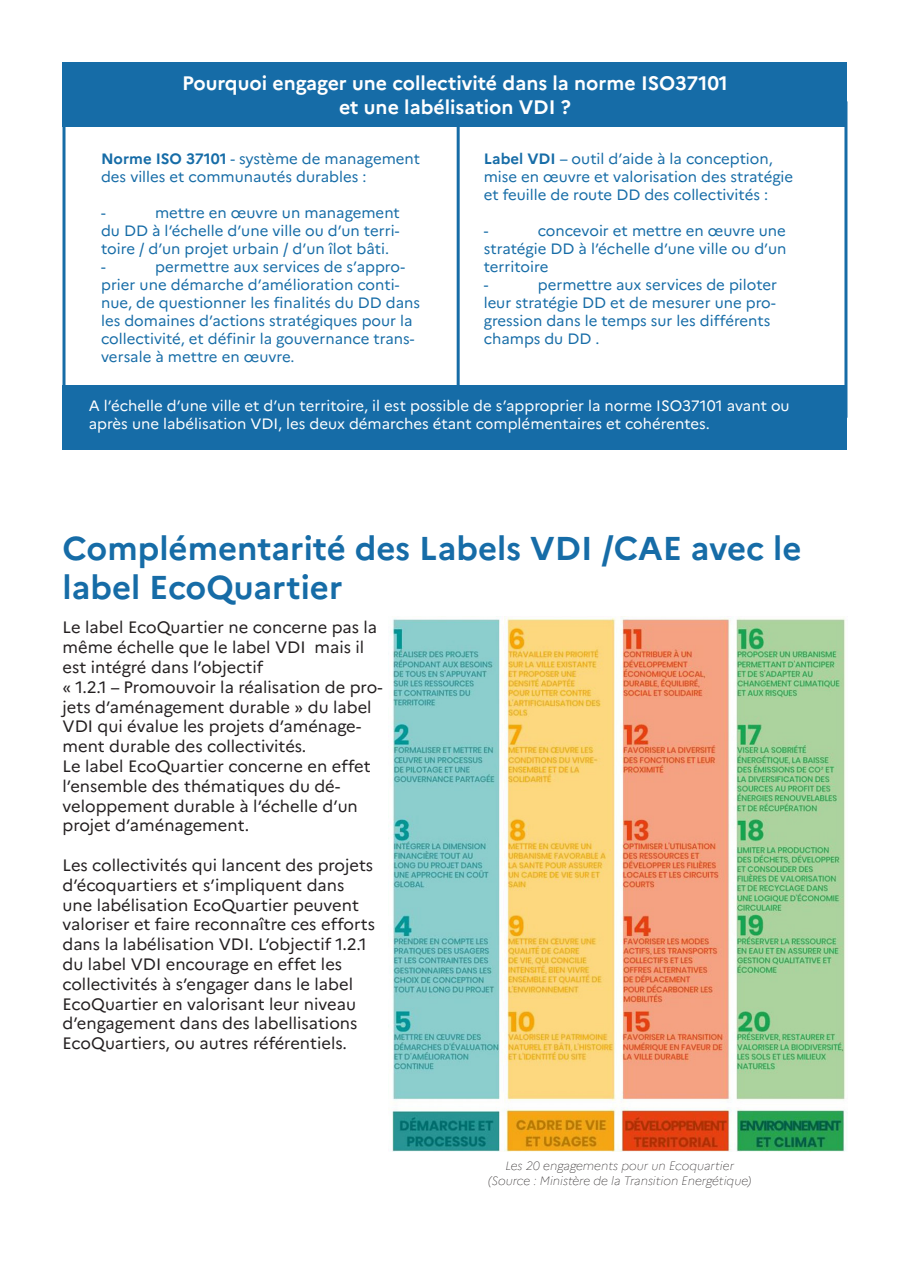
<style>
.page{position:relative;width:910px;height:1280px;background:#fff}
.page>*{position:absolute;margin:0;border:0;box-sizing:border-box;transform-origin:0 0}
.Titre{font:700 33px/39.6px "Marianne";color:#166ca7}
.Titre-2{font:700 19.5px "Marianne";color:#fff}
.Style_de_paragraphe{font:16.5px/19.8px "Marianne";color:#231f20}
.Texte_2{font:15px/18px "Marianne";color:#166ca7}
.Texte_2-2{font:15px/18px "Marianne";color:#fff}
.t1{font:italic 100 12px "Marianne";color:#231f20}
.s1{font-weight:700}
</style>
<div class="page">
<div style="left:63px;top:63px;width:784px;height:64px;background:#166ca7"></div>
<hr style="left:457px;top:92px;width:3px;height:316px;background:#166ca7">
<div style="left:63px;top:386px;width:784px;height:64px;background:#166ca7"></div>
<hr style="left:63px;top:91px;width:3px;height:316px;background:#166ca7">
<hr style="left:844px;top:101px;width:3px;height:317px;background:#166ca7">
<img style="left:392px;top:617px;width:454px;height:535px">
<p class="Titre-2" style="left:182px;top:68px;width:547px">Pourquoi engager une collectivité dans la norme ISO37101</p>
<p class="Titre-2" style="left:339px;top:92px;width:233px">et une labélisation VDI ?</p>
<p class="Texte_2" style="left:101px;top:149px;width:321px"><span class="s1">Norme ISO 37101</span> - système de management des villes et communautés durables :</p>
<p class="Texte_2" style="left:101px;top:203px;width:6px">-</p>
<p class="Texte_2" style="left:101px;top:203px;width:300px;text-align:justify;text-indent:54px">mettre en œuvre un management du DD à l’échelle d’une ville ou d’un terri&shy;toire / d’un projet urbain / d’un îlot bâti.</p>
<p class="Texte_2" style="left:101px;top:257px;width:6px">-</p>
<p class="Texte_2" style="left:101px;top:257px;width:321px;text-indent:54px">permettre aux services de s’appro&shy;prier une démarche d’amélioration conti&shy;nue, de questionner les finalités du DD dans les domaines d’actions stratégiques pour la collectivité, et définir la gouvernance trans&shy;versale à mettre en œuvre.</p>
<p class="Texte_2" style="left:484px;top:149px;width:311px"><span class="s1">Label VDI</span> – outil d’aide à la conception, mise en œuvre et valorisation des stratégie et feuille de route DD des collectivités :</p>
<p class="Texte_2" style="left:484px;top:221px;width:6px">-</p>
<p class="Texte_2" style="left:484px;top:221px;width:304px;text-align:justify;text-indent:54px">concevoir et mettre en œuvre une stratégie DD à l’échelle d’une ville ou d’un territoire</p>
<p class="Texte_2" style="left:484px;top:275px;width:6px">-</p>
<p class="Texte_2" style="left:484px;top:275px;width:295px;text-indent:54px">permettre aux services de piloter leur stratégie DD et de mesurer une pro&shy;gression dans le temps sur les différents champs du DD .</p>
<p class="Texte_2-2" style="left:89px;top:395px;width:702px">A l’échelle d’une ville et d’un territoire, il est possible de s’approprier la norme ISO37101 avant ou après une labélisation VDI, les deux démarches étant complémentaires et cohérentes.</p>
<p class="Titre" style="left:63px;top:525px;width:740px">Complémentarité des Labels VDI /CAE avec le label EcoQuartier</p>
<p class="Style_de_paragraphe" style="left:63px;top:616px;width:316px">Le label EcoQuartier ne concerne pas la même échelle que le label VDI mais il est intégré dans l’objectif</p>
<p class="Style_de_paragraphe" style="left:63px;top:676px;width:322px">« 1.2.1 – Promouvoir la réalisation de pro&shy;jets d’aménagement durable » du label VDI qui évalue les projets d’aménage&shy;ment durable des collectivités.</p>
<p class="Style_de_paragraphe" style="left:63px;top:755px;width:310px">Le label EcoQuartier concerne en effet l’ensemble des thématiques du dé&shy;veloppement durable à l’échelle d’un projet d’aménagement.</p>
<p class="Style_de_paragraphe" style="left:63px;top:854px;width:314px">Les collectivités qui lancent des projets d’écoquartiers et s’impliquent dans une labélisation EcoQuartier peuvent valoriser et faire reconnaître ces efforts dans la labélisation VDI. L’objectif 1.2.1 du label VDI encourage en effet les collectivités à s’engager dans le label EcoQuartier en valorisant leur niveau d’engagement dans des labellisations EcoQuartiers, ou autres référentiels.</p>
<p class="t1" style="left:505px;top:1156px;width:230px">Les 20 engagements pour un Ecoquartier</p>
<p class="t1" style="left:488px;top:1171px;width:264px">(Source : Ministère de la Transition Energétique)</p>
</div>
